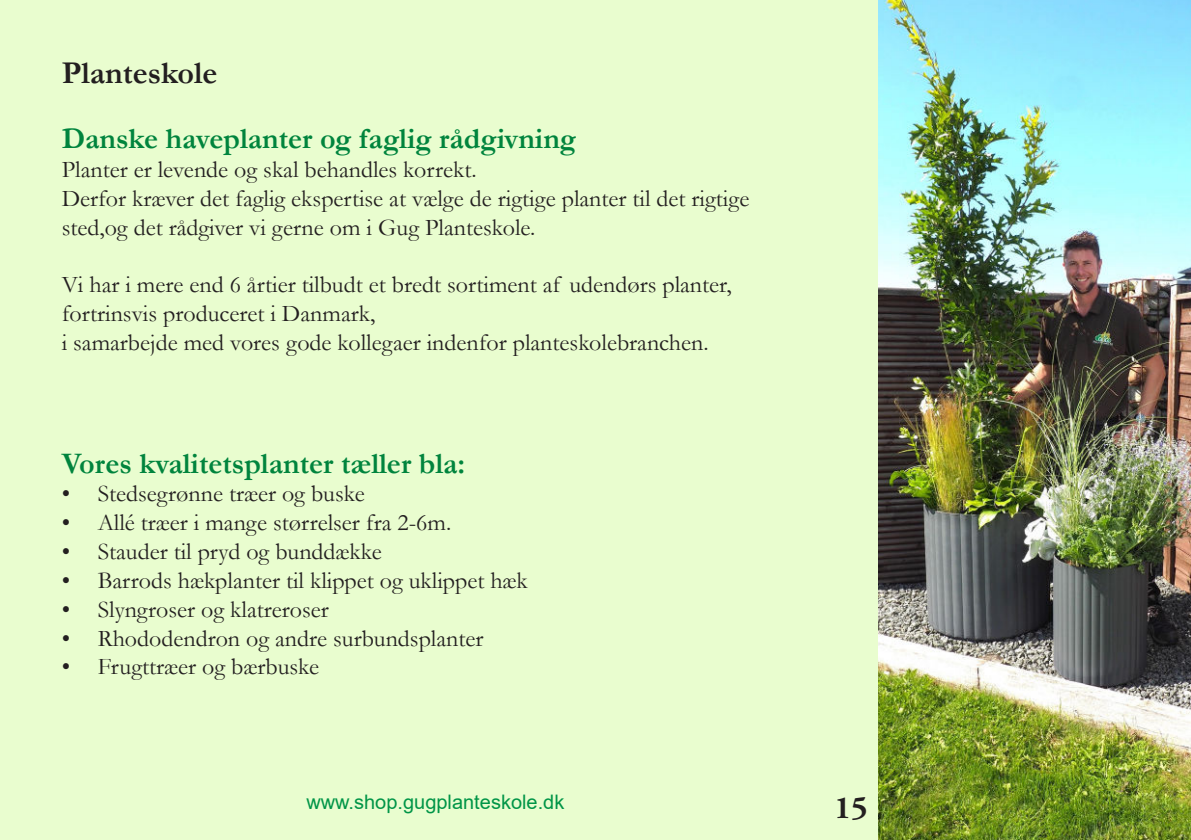
<style>
.page{position:relative;width:1191px;height:840px;background:#fff}
.page>*{position:absolute;margin:0;border:0;box-sizing:border-box;transform-origin:0 0}
.t1{font:700 32px "Garamond";color:#231f20}
.t2{font:700 32px "Adobe Garamond Pro";color:#231f20}
.t3{font:700 30px "Garamond";color:#00843d}
.t4{font:24px/28.8px "Garamond";color:#231f20}
.t5{font:20px "Arial";color:#009547}
</style>
<div class="page">
<div style="left:0;top:0;width:1191px;height:839px;background:#e9fdcf"></div>
<img style="left:879px;top:0;width:312px;height:839px">
<h1 class="t1" style="left:62px;top:61px;width:157px">Planteskole</h1>
<p class="t3" style="left:62px;top:127px;width:516px">Danske haveplanter og faglig rådgivning</p>
<p class="t4" style="left:62px;top:157px;width:689px">Planter er levende og skal behandles korrekt.<br>Derfor kræver det faglig ekspertise at vælge de rigtige planter til det rigtige sted,og det rådgiver vi gerne om i Gug Planteskole.</p>
<p class="t4" style="left:62px;top:272px;width:671px">Vi har i mere end 6 årtier tilbudt et bredt sortiment af udendørs planter, fortrinsvis produceret i Danmark,<br>i samarbejde med vores gode kollegaer indenfor planteskolebranchen.</p>
<p class="t3" style="left:62px;top:451px;width:405px">Vores kvalitetsplanter tæller bla:</p>
<p class="t4" style="left:62px;top:481px;width:305px">• Stedsegrønne træer og buske</p>
<p class="t4" style="left:62px;top:510px;width:391px">• Allé træer i mange størrelser fra 2-6m.</p>
<p class="t4" style="left:62px;top:539px;width:322px">• Stauder til pryd og bunddække</p>
<p class="t4" style="left:62px;top:568px;width:468px">• Barrods hækplanter til klippet og uklippet hæk</p>
<p class="t4" style="left:62px;top:596px;width:269px">• Slyngroser og klatreroser</p>
<p class="t4" style="left:62px;top:625px;width:423px">• Rhododendron og andre surbundsplanter</p>
<p class="t4" style="left:62px;top:654px;width:259px">• Frugttræer og bærbuske</p>
<p class="t5" style="left:306px;top:794px;width:259px">www.shop.gugplanteskole.dk</p>
<h1 class="t2" style="left:834px;top:787px;width:35px">15</h1>
</div>
